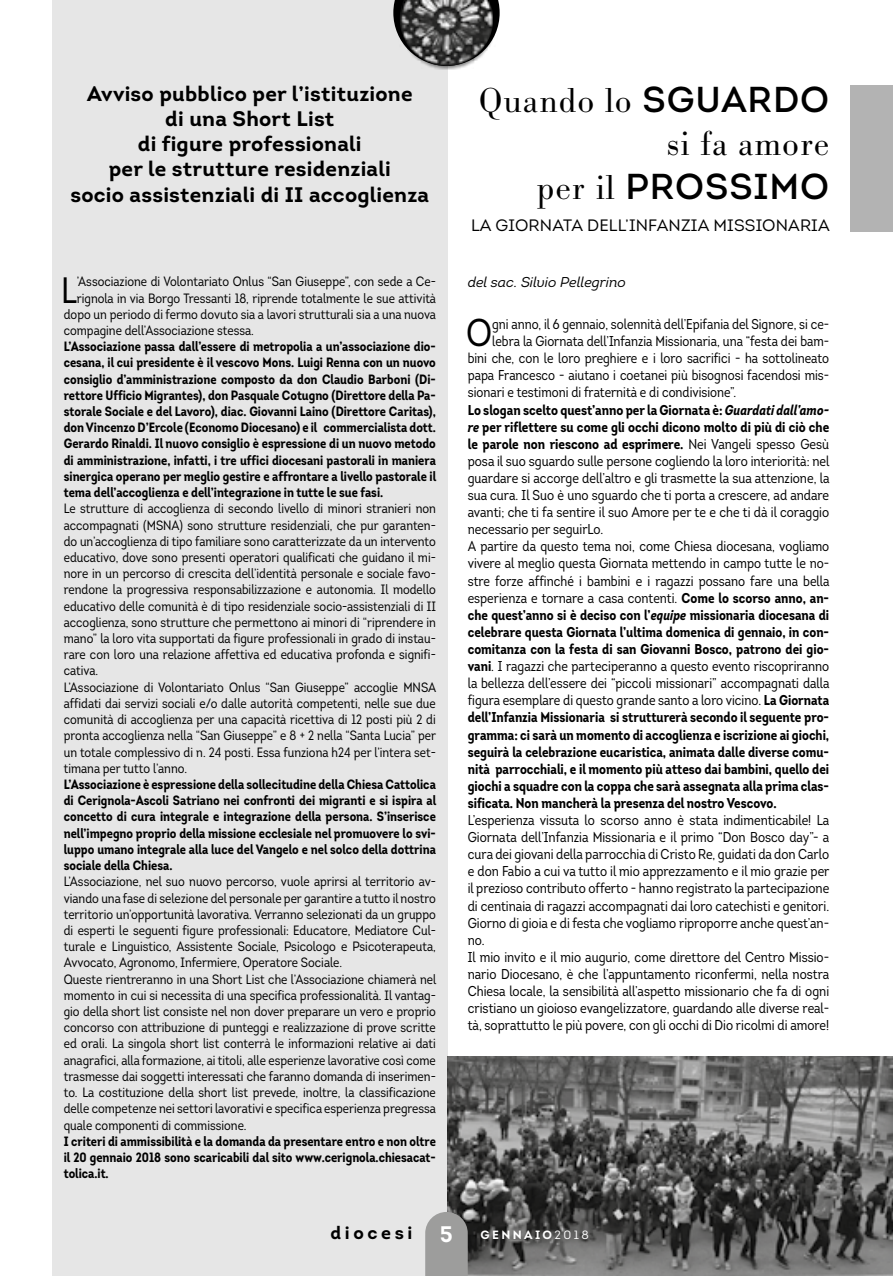
<style>
.page{position:relative;width:893px;height:1276px;background:#fff}
.page>*{position:absolute;margin:0;border:0;box-sizing:border-box;transform-origin:0 0}
.t1{font:38.7px "Intro Cond";color:#000}
.t2{font:36.6px "Intro Cond";color:#000}
.t3{font:300 36px/43.2px "Bodoni Antiqua T";letter-spacing:.025em;color:#000;text-align:right}
.t4{font:36px "Intro";letter-spacing:.025em;color:#000}
.t5{font:700 21px/25.2px "Intro";letter-spacing:.01em;color:#000;text-align:center}
.t6{font:700 18px "Intro";letter-spacing:.2em;color:#000}
.t7{font:16.5px "Intro";letter-spacing:.01em;color:#000}
.t8{font:14.25px/17.1px "Intro Cond";color:#000}
.t9{font:700 14.25px "Intro Cond";color:#000}
.t10{font:14.25px "Intro Cond";color:#000;scale:.96 1}
.t11{font:italic 14.25px "Intro";color:#000}
.t12{font:13.5px/16.2px "Intro Cond";color:#000}
.t13{font:700 13.5px/16.2px "Intro Cond";color:#000;text-align:justify}
.t14{font:700 12px "Intro";letter-spacing:.2em;color:#fff}
.s1{font-family:"Intro";font-weight:400}
.s2{font-family:"Bodoni Antiqua T";font-weight:300}
.s3{font-style:italic}
.s4{font-weight:400}
.s5{font-weight:700}
.s6{font-size:22.5px}
</style>
<div class="page">
<img style="left:448px;top:1057px;width:445px;height:219px">
<div style="left:52px;top:0;width:396px;height:1276px;background:#e6e6e6"></div>
<svg style="left:393px;top:0;width:107px;height:35px"></svg>
<svg style="left:425px;top:1212px;width:43px;height:64px;background:#9d9d9c"></svg>
<div style="left:398px;top:0;width:99px;height:70px;background:#000;opacity:.5"></div>
<img style="left:400px;top:0;width:93px;height:66px">
<div style="left:850px;top:85px;width:43px;height:146px;background:#b3b3b3"></div>
<h3 class="t5" style="left:70px;top:81px;width:360px">Avviso pubblico per l’istituzione<br>di una Short List<br>di figure professionali<br>per le strutture residenziali<br>socio assistenziali di II accoglienza</h3>
<h3 class="t3" style="left:479px;top:79px;width:352px">Quando lo <span class="s1">SGUARDO </span>si fa amore</h3>
<h3 class="t4" style="left:537px;top:163px;width:294px"><span class="s2">per il</span> PROSSIMO</h3>
<p class="t7" style="left:471px;top:215px;width:360px">LA GIORNATA DELL’INFANZIA MISSIONARIA</p>
<h2 class="t2" style="left:61px;top:267px;width:17px">L</h2>
<p class="t12" style="left:77px;top:274px;width:361px">’Associazione di Volontariato Onlus “San Giuseppe”, con sede a Ce-</p>
<p class="t12" style="left:77px;top:290px;width:361px">rignola in via Borgo Tressanti 18, riprende totalmente le sue attività</p>
<p class="t12" style="left:64px;top:306px;width:374px">dopo un periodo di fermo dovuto sia a lavori strutturali sia a una nuova</p>
<p class="t12" style="left:64px;top:322px;width:192px">compagine dell’Associazione stessa.</p>
<p class="t13" style="left:64px;top:338px;width:374px">L’Associazione passa dall’essere di metropolia a un’associazione dio&shy;cesana, il cui presidente è il vescovo Mons. Luigi Renna con un nuovo consiglio d’amministrazione composto da don Claudio Barboni (Di&shy;rettore Ufficio Migrantes), don Pasquale Cotugno (Direttore della Pa&shy;storale Sociale e del Lavoro), diac. Giovanni Laino (Direttore Caritas), don Vincenzo D’Ercole (Economo Diocesano) e il commercialista dott.<br>Gerardo Rinaldi. Il nuovo consiglio è espressione di un nuovo metodo di amministrazione, infatti, i tre uffici diocesani pastorali in maniera sinergica operano per meglio gestire e affrontare a livello pastorale il tema dell’accoglienza e dell’integrazione in tutte le sue fasi.</p>
<p class="t12" style="left:64px;top:500px;width:374px">Le strutture di accoglienza di secondo livello di minori stranieri non accompagnati (MSNA) sono strutture residenziali, che pur garanten&shy;do un’accoglienza di tipo familiare sono caratterizzate da un intervento educativo, dove sono presenti operatori qualificati che guidano il mi&shy;nore in un percorso di crescita dell’identità personale e sociale favo&shy;rendone la progressiva responsabilizzazione e autonomia. Il modello educativo delle comunità è di tipo residenziale socio-assistenziali di II accoglienza, sono strutture che permettono ai minori di “riprendere in mano” la loro vita supportati da figure professionali in grado di instau&shy;rare con loro una relazione affettiva ed educativa profonda e signifi&shy;cativa.<br>L’Associazione di Volontariato Onlus “San Giuseppe” accoglie MNSA affidati dai servizi sociali e/o dalle autorità competenti, nelle sue due comunità di accoglienza per una capacità ricettiva di 12 posti più 2 di pronta accoglienza nella “San Giuseppe” e 8 + 2 nella “Santa Lucia” per un totale complessivo di n. 24 posti. Essa funziona h24 per l’intera set&shy;timana per tutto l’anno.</p>
<p class="t13" style="left:64px;top:776px;width:374px">L’Associazione è espressione della sollecitudine della Chiesa Cattolica di Cerignola-Ascoli Satriano nei confronti dei migranti e si ispira al concetto di cura integrale e integrazione della persona. S’inserisce nell’impegno proprio della missione ecclesiale nel promuovere lo svi&shy;luppo umano integrale alla luce del Vangelo e nel solco della dottrina sociale della Chiesa.</p>
<p class="t12" style="left:64px;top:873px;width:374px">L’Associazione, nel suo nuovo percorso, vuole aprirsi al territorio av&shy;viando una fase di selezione del personale per garantire a tutto il nostro territorio un’opportunità lavorativa. Verranno selezionati da un gruppo di esperti le seguenti figure professionali: Educatore, Mediatore Cul&shy;turale e Linguistico, Assistente Sociale, Psicologo e Psicoterapeuta, Avvocato, Agronomo, Infermiere, Operatore Sociale.<br>Queste rientreranno in una Short List che l’Associazione chiamerà nel momento in cui si necessita di una specifica professionalità. Il vantag&shy;gio della short list consiste nel non dover preparare un vero e proprio concorso con attribuzione di punteggi e realizzazione di prove scritte ed orali. La singola short list conterrà le informazioni relative ai dati anagrafici, alla formazione, ai titoli, alle esperienze lavorative così come trasmesse dai soggetti interessati che faranno domanda di inserimen&shy;to. La costituzione della short list prevede, inoltre, la classificazione delle competenze nei settori lavorativi e specifica esperienza pregressa quale componenti di commissione.</p>
<p class="t13" style="left:64px;top:1132px;width:374px">I criteri di ammissibilità e la domanda da presentare entro e non oltre il 20 gennaio 2018 sono scaricabili dal sito www.cerignola.chiesacat&shy;tolica.it.</p>
<p class="t11" style="left:468px;top:273px;width:160px">del sac. Silvio Pellegrino</p>
<h1 class="t1" style="left:466px;top:309px;width:28px">O</h1>
<p class="t10" style="left:492px;top:315px;width:352px">gni anno, il 6 gennaio, solennità dell’Epifania del Signore, si ce-</p>
<p class="t10" style="left:492px;top:332px;width:352px">lebra la Giornata dell’Infanzia Missionaria, una “festa dei bam-</p>
<p class="t10" style="left:468px;top:349px;width:378px">bini che, con le loro preghiere e i loro sacrifici - ha sottolineato</p>
<p class="t10" style="left:468px;top:367px;width:378px">papa Francesco - aiutano i coetanei più bisognosi facendosi mis-</p>
<p class="t10" style="left:468px;top:384px;width:281px">sionari e testimoni di fraternità e di condivisione”.</p>
<p class="t9" style="left:468px;top:400px;width:363px">Lo slogan scelto quest’anno per la Giornata è: <span class="s3">Guardati dall’amo-</span></p>
<p class="t9" style="left:468px;top:417px;width:363px"><span class="s3">re</span> per riflettere su come gli occhi dicono molto di più di ciò che</p>
<p class="t9" style="left:468px;top:434px;width:363px">le parole non riescono ad esprimere. <span class="s4">Nei Vangeli spesso Gesù</span></p>
<p class="t8" style="left:468px;top:452px;width:363px">posa il suo sguardo sulle persone cogliendo la loro interiorità: nel</p>
<p class="t8" style="left:468px;top:469px;width:363px">guardare si accorge dell’altro e gli trasmette la sua attenzione, la</p>
<p class="t8" style="left:468px;top:486px;width:363px">sua cura. Il Suo è uno sguardo che ti porta a crescere, ad andare</p>
<p class="t8" style="left:468px;top:504px;width:363px">avanti; che ti fa sentire il suo Amore per te e che ti dà il coraggio</p>
<p class="t8" style="left:468px;top:521px;width:137px">necessario per seguirLo.</p>
<p class="t8" style="left:468px;top:538px;width:363px">A partire da questo tema noi, come Chiesa diocesana, vogliamo</p>
<p class="t8" style="left:468px;top:555px;width:363px">vivere al meglio questa Giornata mettendo in campo tutte le no-</p>
<p class="t8" style="left:468px;top:572px;width:363px">stre forze affinché i bambini e i ragazzi possano fare una bella</p>
<p class="t8" style="left:468px;top:589px;width:363px">esperienza e tornare a casa contenti. <span class="s5">Come lo scorso anno, an-</span></p>
<p class="t9" style="left:468px;top:605px;width:363px">che quest’anno si è deciso con l’<span class="s3">equipe</span> missionaria diocesana di</p>
<p class="t9" style="left:468px;top:623px;width:363px">celebrare questa Giornata l’ultima domenica di gennaio, in con-</p>
<p class="t9" style="left:468px;top:640px;width:363px">comitanza con la festa di san Giovanni Bosco, patrono dei gio-</p>
<p class="t8" style="left:468px;top:657px;width:363px"><span class="s5">vani</span>. I ragazzi che parteciperanno a questo evento riscopriranno</p>
<p class="t8" style="left:468px;top:675px;width:363px">la bellezza dell’essere dei “piccoli missionari” accompagnati dalla</p>
<p class="t8" style="left:468px;top:692px;width:363px">figura esemplare di questo grande santo a loro vicino. <span class="s5">La Giornata</span></p>
<p class="t9" style="left:468px;top:708px;width:363px">dell’Infanzia Missionaria si strutturerà secondo il seguente pro-</p>
<p class="t9" style="left:468px;top:725px;width:363px">gramma: ci sarà un momento di accoglienza e iscrizione ai giochi,</p>
<p class="t9" style="left:468px;top:742px;width:363px">seguirà la celebrazione eucaristica, animata dalle diverse comu-</p>
<p class="t9" style="left:468px;top:759px;width:363px">nità parrocchiali, e il momento più atteso dai bambini, quello dei</p>
<p class="t9" style="left:468px;top:776px;width:363px">giochi a squadre con la coppa che sarà assegnata alla prima clas-</p>
<p class="t9" style="left:468px;top:794px;width:310px">sificata. Non mancherà la presenza del nostro Vescovo.</p>
<p class="t8" style="left:468px;top:811px;width:363px">L’esperienza vissuta lo scorso anno è stata indimenticabile! La Giornata dell’Infanzia Missionaria e il primo “Don Bosco day”- a cura dei giovani della parrocchia di Cristo Re, guidati da don Carlo e don Fabio a cui va tutto il mio apprezzamento e il mio grazie per il prezioso contributo offerto - hanno registrato la partecipazione di centinaia di ragazzi accompagnati dai loro catechisti e genitori.<br>Giorno di gioia e di festa che vogliamo riproporre anche quest’an&shy;no.<br>Il mio invito e il mio augurio, come direttore del Centro Missio&shy;nario Diocesano, è che l’appuntamento riconfermi, nella nostra Chiesa locale, la sensibilità all’aspetto missionario che fa di ogni cristiano un gioioso evangelizzatore, guardando alle diverse real&shy;tà, soprattutto le più povere, con gli occhi di Dio ricolmi di amore!</p>
<h3 class="t6" style="left:330px;top:1221px;width:84px">diocesi</h3>
<p class="t14" style="left:440px;top:1227px;width:150px"><span class="s6">5</span> GENNAIO<span class="s4">2018</span></p>
</div>
